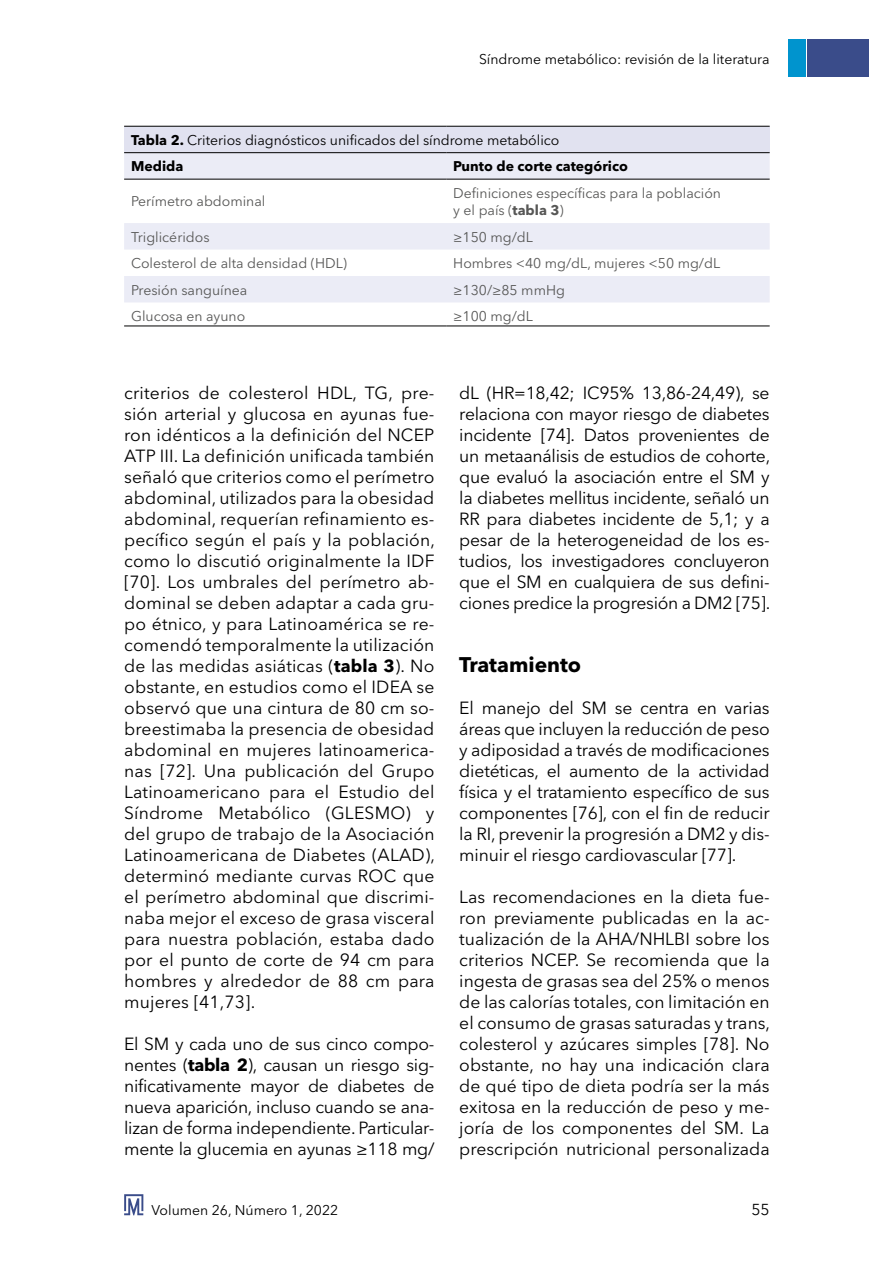
<style>
.page{position:relative;width:869px;height:1265px;background:#fff}
.page>*{position:absolute;margin:0;border:0;box-sizing:border-box;transform-origin:0 0}
.t1{font:700 21px "Avenir Next LT Pro";color:#000}
.t2{font:17.5px/21px "Avenir Next LT Pro";letter-spacing:-.01em;color:#000;text-align:justify}
.t3{font:15.75px "Avenir Next LT Pro";color:#000}
.t4{font:14px/17.5px "Avenir Next LT Pro";color:#575756}
.t5{font:14px/26.4px "Avenir Next LT Pro";color:#000}
.t6{font:700 14px "Avenir Next LT Pro";color:#000}
.s1{font-weight:700}
</style>
<div class="page">
<div style="left:806px;top:40px;width:62px;height:37px;background:#3a4c8a"></div>
<div style="left:788px;top:40px;width:17px;height:37px;background:#0094ce"></div>
<svg style="left:124px;top:1194px;width:19px;height:21px"></svg>
<div style="left:124px;top:126px;width:645px;height:27px;background:#e1e2f0"></div>
<svg style="left:124px;top:153px;width:645px;height:149px;fill:#ebecf6"></svg>
<hr style="left:124px;top:126px;width:322px;height:1px;background:#000">
<hr style="left:446px;top:126px;width:323px;height:1px;background:#000">
<hr style="left:124px;top:152px;width:322px;height:1px;background:#000">
<hr style="left:446px;top:152px;width:323px;height:1px;background:#000">
<hr style="left:124px;top:179px;width:322px;height:1px;background:#000">
<hr style="left:446px;top:179px;width:323px;height:1px;background:#000">
<hr style="left:124px;top:326px;width:322px;height:1px;background:#000">
<hr style="left:446px;top:326px;width:323px;height:1px;background:#000">
<p class="t5" style="left:479px;top:46px;width:292px">Síndrome metabólico: revisión de la literatura</p>
<p class="t5" style="left:131px;top:127px;width:429px"><span class="s1">Tabla 2.</span> Criterios diagnósticos unificados del síndrome metabólico<br><span class="s1">Medida</span></p>
<p class="t6" style="left:453px;top:158px;width:176px">Punto de corte categórico</p>
<p class="t4" style="left:131px;top:193px;width:136px">Perímetro abdominal</p>
<p class="t4" style="left:453px;top:184px;width:269px">Definiciones específicas para la población y el país (<span class="s1">tabla 3</span>)</p>
<p class="t4" style="left:131px;top:228px;width:80px">Triglicéridos</p>
<p class="t4" style="left:453px;top:228px;width:81px">≥150 mg/dL</p>
<p class="t4" style="left:131px;top:254px;width:217px">Colesterol de alta densidad (HDL)</p>
<p class="t4" style="left:453px;top:254px;width:268px">Hombres &lt;40 mg/dL, mujeres &lt;50 mg/dL</p>
<p class="t4" style="left:131px;top:281px;width:117px">Presión sanguínea</p>
<p class="t4" style="left:453px;top:281px;width:113px">≥130/≥85 mmHg</p>
<p class="t4" style="left:131px;top:307px;width:116px">Glucosa en ayuno</p>
<p class="t4" style="left:453px;top:307px;width:81px">≥100 mg/dL</p>
<p class="t2" style="left:124px;top:382px;width:312px">criterios de colesterol HDL, TG, pre&shy;sión arterial y glucosa en ayunas fue&shy;ron idénticos a la definición del NCEP ATP III. La definición unificada también señaló que criterios como el perímetro abdominal, utilizados para la obesidad abdominal, requerían refinamiento es&shy;pecífico según el país y la población, como lo discutió originalmente la IDF [70]. Los umbrales del perímetro ab&shy;dominal se deben adaptar a cada gru&shy;po étnico, y para Latinoamérica se re&shy;comendó temporalmente la utilización de las medidas asiáticas (<span class="s1">tabla 3</span>). No obstante, en estudios como el IDEA se observó que una cintura de 80 cm so&shy;breestimaba la presencia de obesidad abdominal en mujeres latinoamerica&shy;nas [72]. Una publicación del Grupo Latinoamericano para el Estudio del Síndrome Metabólico (GLESMO) y del grupo de trabajo de la Asociación Latinoamericana de Diabetes (ALAD), determinó mediante curvas ROC que el perímetro abdominal que discrimi&shy;naba mejor el exceso de grasa visceral para nuestra población, estaba dado por el punto de corte de 94 cm para hombres y alrededor de 88 cm para mujeres [41,73].</p>
<p class="t2" style="left:124px;top:1033px;width:312px">El SM y cada uno de sus cinco compo&shy;nentes (<span class="s1">tabla 2</span>), causan un riesgo sig&shy;nificativamente mayor de diabetes de nueva aparición, incluso cuando se ana&shy;lizan de forma independiente. Particular&shy;mente la glucemia en ayunas ≥118 mg/</p>
<p class="t2" style="left:459px;top:382px;width:312px">dL (HR=18,42; IC95% 13,86-24,49), se relaciona con mayor riesgo de diabetes incidente [74]. Datos provenientes de un metaanálisis de estudios de cohorte, que evaluó la asociación entre el SM y la diabetes mellitus incidente, señaló un RR para diabetes incidente de 5,1; y a pesar de la heterogeneidad de los es&shy;tudios, los investigadores concluyeron que el SM en cualquiera de sus defini&shy;ciones predice la progresión a DM2 [75].</p>
<p class="t1" style="left:459px;top:652px;width:123px">Tratamiento</p>
<p class="t2" style="left:459px;top:697px;width:312px">El manejo del SM se centra en varias áreas que incluyen la reducción de peso y adiposidad a través de modificaciones dietéticas, el aumento de la actividad física y el tratamiento específico de sus componentes [76], con el fin de reducir la RI, prevenir la progresión a DM2 y dis&shy;minuir el riesgo cardiovascular [77].</p>
<p class="t2" style="left:459px;top:886px;width:312px">Las recomendaciones en la dieta fue&shy;ron previamente publicadas en la ac&shy;tualización de la AHA/NHLBI sobre los criterios NCEP. Se recomienda que la ingesta de grasas sea del 25% o menos de las calorías totales, con limitación en el consumo de grasas saturadas y trans, colesterol y azúcares simples [78]. No obstante, no hay una indicación clara de qué tipo de dieta podría ser la más exitosa en la reducción de peso y me&shy;joría de los componentes del SM. La prescripción nutricional personalizada</p>
<p class="t5" style="left:151px;top:1197px;width:188px">Volumen 26, Número 1, 2022</p>
<p class="t3" style="left:751px;top:1201px;width:20px">55</p>
</div>
